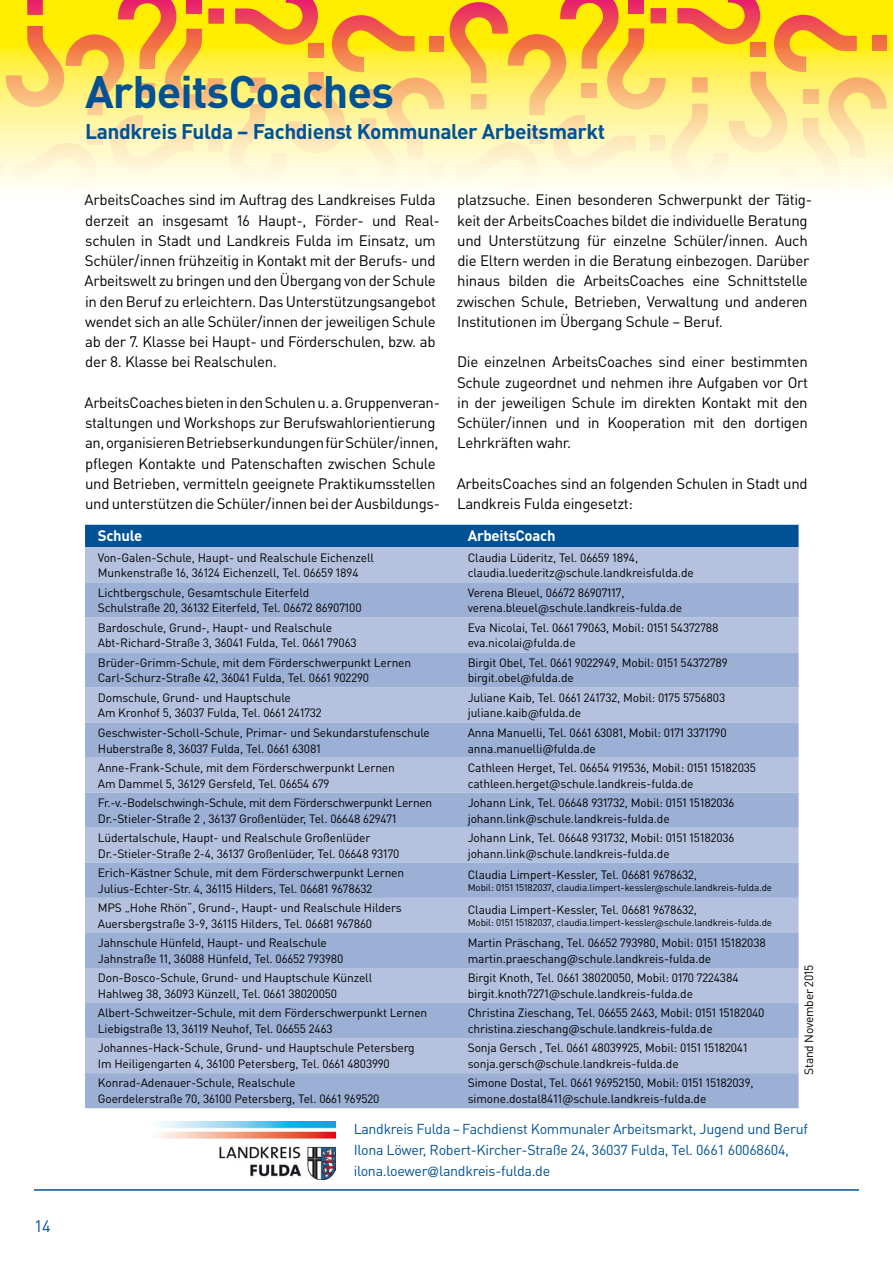
<style>
.page{position:relative;width:893px;height:1263px;background:#fff}
.page>*{position:absolute;margin:0;border:0;box-sizing:border-box;transform-origin:0 0}
.t1{font:700 45px "DIN Pro";letter-spacing:-.02em;color:#005295}
.t2{font:700 21px "DIN Pro";letter-spacing:-.02em;color:#005295}
.t3{font:16.5px "DIN Pro";color:#005295}
.t4{font:15px/20.2px "DIN Pro";letter-spacing:-.02em;color:#000}
.t5{font:700 15px "DIN Pro";letter-spacing:-.02em;color:#fff}
.t6{font:14.25px/21px "DIN Pro";letter-spacing:-.02em;color:#005295}
.t7{font:12px/15.8px "DIN Pro";letter-spacing:-.01em;color:#000}
.t8{font:9.75px "DIN Pro";letter-spacing:-.01em;color:#000}
.s1{font-family:"Clearface Gothic LH";font-weight:300}
</style>
<div class="page">
<hr style="left:34px;top:1189px;width:825px;height:2px;background:#005295">
<svg style="left:0;top:0;width:893px;height:190px;background:#fcde79"></svg>
<div style="left:85px;top:525px;width:714px;height:22px;background:#005295"></div>
<div style="left:85px;top:547px;width:714px;height:35px;background:#b4c2df"></div>
<svg style="left:85px;top:582px;width:714px;height:526px;background:#a7b8d9"></svg>
<img style="left:155px;top:1121px;width:181px;height:58px">
<h3 class="t3" style="left:34px;top:1215px;width:18px">14</h3>
<h1 class="t1" style="left:85px;top:61px;width:310px">ArbeitsCoaches</h1>
<h2 class="t2" style="left:85px;top:117px;width:522px">Landkreis Fulda – Fachdienst Kommunaler Arbeitsmarkt</h2>
<p class="t4" style="left:85px;top:189px;width:355px">ArbeitsCoaches sind im Auftrag des Landkreises Fulda derzeit an insgesamt 16 Haupt-, Förder- und Real&shy;schulen in Stadt und Landkreis Fulda im Einsatz, um Schüler/innen frühzeitig in Kontakt mit der Berufs- und Arbeitswelt zu bringen und den Übergang von der Schule in den Beruf zu erleichtern. Das Unterstützungsangebot wendet sich an alle Schüler/innen der jeweiligen Schule ab der 7. Klasse bei Haupt- und Förderschulen, bzw. ab der 8. Klasse bei Realschulen.</p>
<p class="t4" style="left:85px;top:392px;width:357px">ArbeitsCoaches bieten in den Schulen u. a. Gruppenveran&shy;staltungen und Workshops zur Berufswahlorientierung an, organisieren Betriebserkundungen für Schüler/innen, pflegen Kontakte und Patenschaften zwischen Schule und Betrieben, vermitteln geeignete Praktikumsstellen und unterstützen die Schüler/innen bei der Ausbildungs-</p>
<p class="t4" style="left:456px;top:189px;width:357px">platzsuche. Einen besonderen Schwerpunkt der Tätig&shy;keit der ArbeitsCoaches bildet die individuelle Beratung und Unterstützung für einzelne Schüler/innen. Auch die Eltern werden in die Beratung einbezogen. Darüber hinaus bilden die ArbeitsCoaches eine Schnittstelle zwischen Schule, Betrieben, Verwaltung und anderen Institutionen im Übergang Schule – Beruf.</p>
<p class="t4" style="left:457px;top:351px;width:353px;text-align:justify">Die einzelnen ArbeitsCoaches sind einer bestimmten Schule zugeordnet und nehmen ihre Aufgaben vor Ort in der jeweiligen Schule im direkten Kontakt mit den Schüler/innen und in Kooperation mit den dortigen Lehrkräften wahr.</p>
<p class="t4" style="left:457px;top:473px;width:352px">ArbeitsCoaches sind an folgenden Schulen in Stadt und<br>Landkreis Fulda eingesetzt:</p>
<p class="t5" style="left:98px;top:526px;width:46px">Schule</p>
<p class="t5" style="left:468px;top:526px;width:89px">ArbeitsCoach</p>
<p class="t7" style="left:98px;top:549px;width:278px">Von-Galen-Schule, Haupt- und Realschule Eichenzell<br>Munkenstraße 16, 36124 Eichenzell, Tel. 06659 1894</p>
<p class="t7" style="left:468px;top:549px;width:228px">Claudia Lüderitz, Tel. 06659 1894, claudia.luederitz@schule.landkreisfulda.de</p>
<p class="t7" style="left:98px;top:584px;width:265px">Lichtbergschule, Gesamtschule Eiterfeld<br>Schulstraße 20, 36132 Eiterfeld, Tel. 06672 86907100</p>
<p class="t7" style="left:468px;top:584px;width:216px">Verena Bleuel, 06672 86907117, verena.bleuel@schule.landkreis-fulda.de</p>
<p class="t7" style="left:98px;top:619px;width:260px">Bardoschule, Grund-, Haupt- und Realschule<br>Abt-Richard-Straße 3, 36041 Fulda, Tel. 0661 79063</p>
<p class="t7" style="left:468px;top:619px;width:252px">Eva Nicolai, Tel. 0661 79063, Mobil: 0151 54372788 eva.nicolai@fulda.de</p>
<p class="t7" style="left:98px;top:654px;width:315px">Brüder-Grimm-Schule, mit dem Förderschwerpunkt Lernen<br>Carl-Schurz-Straße 42, 36041 Fulda, Tel. 0661 902290</p>
<p class="t7" style="left:468px;top:654px;width:262px">Birgit Obel, Tel. 0661 9022949, Mobil: 0151 54372789 birgit.obel@fulda.de</p>
<p class="t7" style="left:98px;top:689px;width:226px">Domschule, Grund- und Hauptschule<br>Am Kronhof 5, 36037 Fulda, Tel. 0661 241732</p>
<p class="t7" style="left:468px;top:689px;width:259px">Juliane Kaib, Tel. 0661 241732, Mobil: 0175 5756803 juliane.kaib@fulda.de</p>
<p class="t7" style="left:98px;top:724px;width:334px">Geschwister-Scholl-Schule, Primar- und Sekundarstufenschule<br>Huberstraße 8, 36037 Fulda, Tel. 0661 63081</p>
<p class="t7" style="left:468px;top:724px;width:260px">Anna Manuelli, Tel. 0661 63081, Mobil: 0171 3371790 anna.manuelli@fulda.de</p>
<p class="t7" style="left:98px;top:759px;width:299px">Anne-Frank-Schule, mit dem Förderschwerpunkt Lernen<br>Am Dammel 5, 36129 Gersfeld, Tel. 06654 679</p>
<p class="t7" style="left:468px;top:759px;width:290px">Cathleen Herget, Tel. 06654 919536, Mobil: 0151 15182035 cathleen.herget@schule.landkreis-fulda.de</p>
<p class="t7" style="left:98px;top:794px;width:336px">Fr.-v.-Bodelschwingh-Schule, mit dem Förderschwerpunkt Lernen<br>Dr.-Stieler-Straße 2 , 36137 Großenlüder, Tel. 06648 629471</p>
<p class="t7" style="left:468px;top:794px;width:268px">Johann Link, Tel. 06648 931732, Mobil: 0151 15182036 johann.link@schule.landkreis-fulda.de</p>
<p class="t7" style="left:98px;top:829px;width:303px">Lüdertalschule, Haupt- und Realschule Großenlüder<br>Dr.-Stieler-Straße 2-4, 36137 Großenlüder, Tel. 06648 93170</p>
<p class="t7" style="left:468px;top:829px;width:268px">Johann Link, Tel. 06648 931732, Mobil: 0151 15182036 johann.link@schule.landkreis-fulda.de</p>
<p class="t7" style="left:98px;top:864px;width:308px">Erich-Kästner Schule, mit dem Förderschwerpunkt Lernen<br>Julius-Echter-Str. 4, 36115 Hilders, Tel. 06681 9678632</p>
<p class="t7" style="left:468px;top:866px;width:231px">Claudia Limpert-Kessler, Tel. 06681 9678632,</p>
<p class="t8" style="left:468px;top:881px;width:306px">Mobil: 0151 15182037, claudia.limpert-kessler@schule.landkreis-fulda.de</p>
<p class="t7" style="left:98px;top:899px;width:306px">MPS „Hohe Rhön“, Grund-, Haupt- und Realschule Hilders<br>Auersbergstraße 3-9, 36115 Hilders, Tel. 06681 967860</p>
<p class="t7" style="left:468px;top:901px;width:231px">Claudia Limpert-Kessler, Tel. 06681 9678632,</p>
<p class="t8" style="left:468px;top:916px;width:306px">Mobil: 0151 15182037, claudia.limpert-kessler@schule.landkreis-fulda.de</p>
<p class="t7" style="left:98px;top:934px;width:247px">Jahnschule Hünfeld, Haupt- und Realschule<br>Jahnstraße 11, 36088 Hünfeld, Tel. 06652 793980</p>
<p class="t7" style="left:468px;top:934px;width:300px">Martin Präschang, Tel. 06652 793980, Mobil: 0151 15182038 martin.praeschang@schule.landkreis-fulda.de</p>
<p class="t7" style="left:98px;top:969px;width:276px">Don-Bosco-Schule, Grund- und Hauptschule Künzell<br>Hahlweg 38, 36093 Künzell, Tel. 0661 38020050</p>
<p class="t7" style="left:468px;top:969px;width:272px">Birgit Knoth, Tel. 0661 38020050, Mobil: 0170 7224384 birgit.knoth7271@schule.landkreis-fulda.de</p>
<p class="t7" style="left:98px;top:1004px;width:331px">Albert-Schweitzer-Schule, mit dem Förderschwerpunkt Lernen<br>Liebigstraße 13, 36119 Neuhof, Tel. 06655 2463</p>
<p class="t7" style="left:468px;top:1004px;width:298px">Christina Zieschang, Tel. 06655 2463, Mobil: 0151 15182040 christina.zieschang@schule.landkreis-fulda.de</p>
<p class="t7" style="left:98px;top:1040px;width:319px">Johannes-Hack-Schule, Grund- und Hauptschule Petersberg<br>Im Heiligengarten 4, 36100 Petersberg, Tel. 0661 4803990</p>
<p class="t7" style="left:468px;top:1040px;width:281px">Sonja Gersch , Tel. 0661 48039925, Mobil: 0151 15182041 sonja.gersch@schule.landkreis-fulda.de</p>
<p class="t7" style="left:98px;top:1075px;width:283px">Konrad-Adenauer-Schule, Realschule<br>Goerdelerstraße 70, 36100 Petersberg, Tel. 0661 969520</p>
<p class="t7" style="left:468px;top:1075px;width:287px">Simone Dostal, Tel. 0661 96952150, Mobil: 0151 15182039, simone.dostal8411@schule.landkreis-fulda.de</p>
<p class="t7" style="left:800px;top:1075px;width:112px;rotate:-90deg">Stand November 2015</p>
<p class="t6" style="left:354px;top:1117px;width:456px">Landkreis Fulda – Fachdienst Kommunaler Arbeitsmarkt, Jugend und Beruf<br>Ilona Löwer, Robert-Kircher-Straße 24, 36037 Fulda, Tel. 0661 60068604, ilona.loewer<span class="s1">@</span>landkreis-fulda.de</p>
</div>
